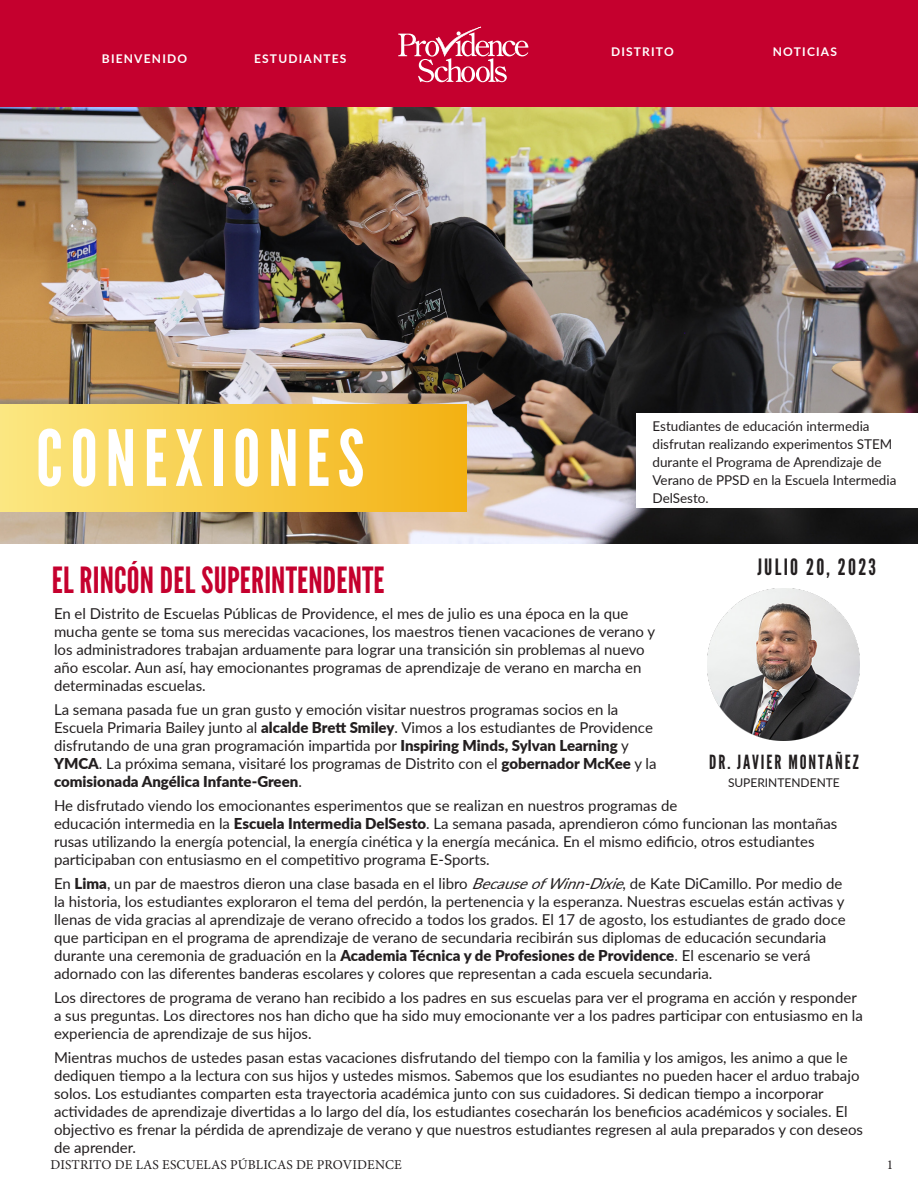
<style>
.page{position:relative;width:918px;height:1188px;background:#fff}
.page>*{position:absolute;margin:0;border:0;box-sizing:border-box;transform-origin:0 0}
.League_Gothic_55pt_Y{font:77.25px "League Gothic";letter-spacing:.1em;color:#fff}
.League_Gothic_32pt_B{font:36px "League Gothic";letter-spacing:.005em;color:#c5002e}
.League_Gothic_32pt_B-2{font:22.5px "League Gothic";letter-spacing:.1em;color:#231f20}
.League_Gothic_32pt_B-3{font:19.5px "League Gothic";letter-spacing:.1em;color:#231f20}
.t1{font:15px/18px "Lato";color:#231f20}
.t2{font:13.5px/18px "Lato";color:#231f20}
.t3{font:13.5px "Minion Pro";letter-spacing:.01em;color:#231f20}
.Lato_Bold_8pt_White{font:700 12px "Lato";letter-spacing:.1em;color:#fff}
.t4{font:12px "Lato";color:#231f20}
.s1{font-weight:900}
.s2{font-style:italic}
</style>
<div class="page">
<img style="left:0;top:107px;width:918px;height:437px">
<div style="left:637px;top:413px;width:281px;height:95px;background:#fff"></div>
<div style="left:0;top:404px;width:466px;height:108px;background:linear-gradient(to right,#fbe782,#f3b112)"></div>
<div style="left:0;top:0;width:918px;height:107px;background:#c5002e"></div>
<svg style="left:398px;top:27px;width:130px;height:55px"></svg>
<img style="left:708px;top:589px;width:152px;height:152px">
<p class="Lato_Bold_8pt_White" style="left:102px;top:49px;width:87px">BIENVENIDO</p>
<p class="Lato_Bold_8pt_White" style="left:254px;top:49px;width:94px">ESTUDIANTES</p>
<p class="League_Gothic_55pt_Y" style="left:36px;top:412px;width:330px">CONEXIONES</p>
<p class="League_Gothic_32pt_B" style="left:52px;top:559px;width:334px">EL RINCÓN DEL SUPERINTENDENTE</p>
<p class="Lato_Bold_8pt_White" style="left:611px;top:42px;width:64px">DISTRITO</p>
<p class="Lato_Bold_8pt_White" style="left:773px;top:42px;width:66px">NOTICIAS</p>
<p class="t2" style="left:652px;top:416px;width:245px">Estudiantes de educación intermedia disfrutan realizando experimentos STEM durante el Programa de Aprendizaje de Verano de PPSD en la Escuela Intermedia DelSesto.</p>
<p class="League_Gothic_32pt_B-2" style="left:757px;top:554px;width:120px">JULIO 20, 2023</p>
<p class="t1" style="left:54px;top:604px;width:603px">En el Distrito de Escuelas Públicas de Providence, el mes de julio es una época en la que mucha gente se toma sus merecidas vacaciones, los maestros tienen vacaciones de verano y los administradores trabajan arduamente para lograr una transición sin problemas al nuevo año escolar. Aun así, hay emocionantes programas de aprendizaje de verano en marcha en determinadas escuelas.</p>
<p class="t1" style="left:54px;top:700px;width:604px">La semana pasada fue un gran gusto y emoción visitar nuestros programas socios en la Escuela Primaria Bailey junto al <span class="s1">alcalde Brett Smiley</span>. Vimos a los estudiantes de Providence disfrutando de una gran programación impartida por <span class="s1">Inspiring Minds, Sylvan Learning</span> y <span class="s1">YMCA</span>. La próxima semana, visitaré los programas de Distrito con el <span class="s1">gobernador McKee</span> y la <span class="s1">comisionada Angélica Infante-Green</span>.</p>
<p class="t1" style="left:54px;top:796px;width:785px">He disfrutado viendo los emocionantes esperimentos que se realizan en nuestros programas de<br>educación intermedia en la <span class="s1">Escuela Intermedia DelSesto</span>. La semana pasada, aprendieron cómo funcionan las montañas rusas utilizando la energía potencial, la energía cinética y la energía mecánica. En el mismo edificio, otros estudiantes participaban con entusiasmo en el competitivo programa E-Sports.</p>
<p class="t1" style="left:54px;top:874px;width:793px">En <span class="s1">Lima</span>, un par de maestros dieron una clase basada en el libro <span class="s2">BecauseofWinn-Dixie</span>, de Kate DiCamillo. Por medio de la historia, los estudiantes exploraron el tema del perdón, la pertenencia y la esperanza. Nuestras escuelas están activas y llenas de vida gracias al aprendizaje de verano ofrecido a todos los grados. El 17 de agosto, los estudiantes de grado doce que participan en el programa de aprendizaje de verano de secundaria recibirán sus diplomas de educación secundaria durante una ceremonia de graduación en la <span class="s1">Academia Técnica y de Profesiones de Providence</span>. El escenario se verá adornado con las diferentes banderas escolares y colores que representan a cada escuela secundaria.</p>
<p class="t1" style="left:54px;top:988px;width:810px">Los directores de programa de verano han recibido a los padres en sus escuelas para ver el programa en acción y responder a sus preguntas. Los directores nos han dicho que ha sido muy emocionante ver a los padres participar con entusiasmo en la experiencia de aprendizaje de sus hijos.</p>
<p class="t1" style="left:54px;top:1048px;width:811px">Mientras muchos de ustedes pasan estas vacaciones disfrutando del tiempo con la familia y los amigos, les animo a que le dediquen tiempo a la lectura con sus hijos y ustedes mismos. Sabemos que los esudiantes no pueden hacer el arduo trabajo solos. Los estudiantes comparten esta trayectoria académica junto con sus cuidadores. Si dedican tiempo a incorporar actividades de aprendizaje divertidas a lo largo del día, los estudiantes cosecharán los beneficios académicos y sociales. El objectivo es frenar la pérdida de aprendizaje de verano y que nuestros estudiantes regresen al aula preparados y con deseos de aprender.</p>
<p class="League_Gothic_32pt_B-3" style="left:709px;top:750px;width:151px">DR. JAVIER MONTAÑEZ</p>
<p class="t4" style="left:728px;top:774px;width:113px">SUPERINTENDENTE</p>
<p class="t3" style="left:50px;top:1155px;width:353px">DISTRITO DE LAS ESCUELAS PÚBLICAS DE PROVIDENCE</p>
<p class="t3" style="left:887px;top:1155px;width:8px">1</p>
</div>
